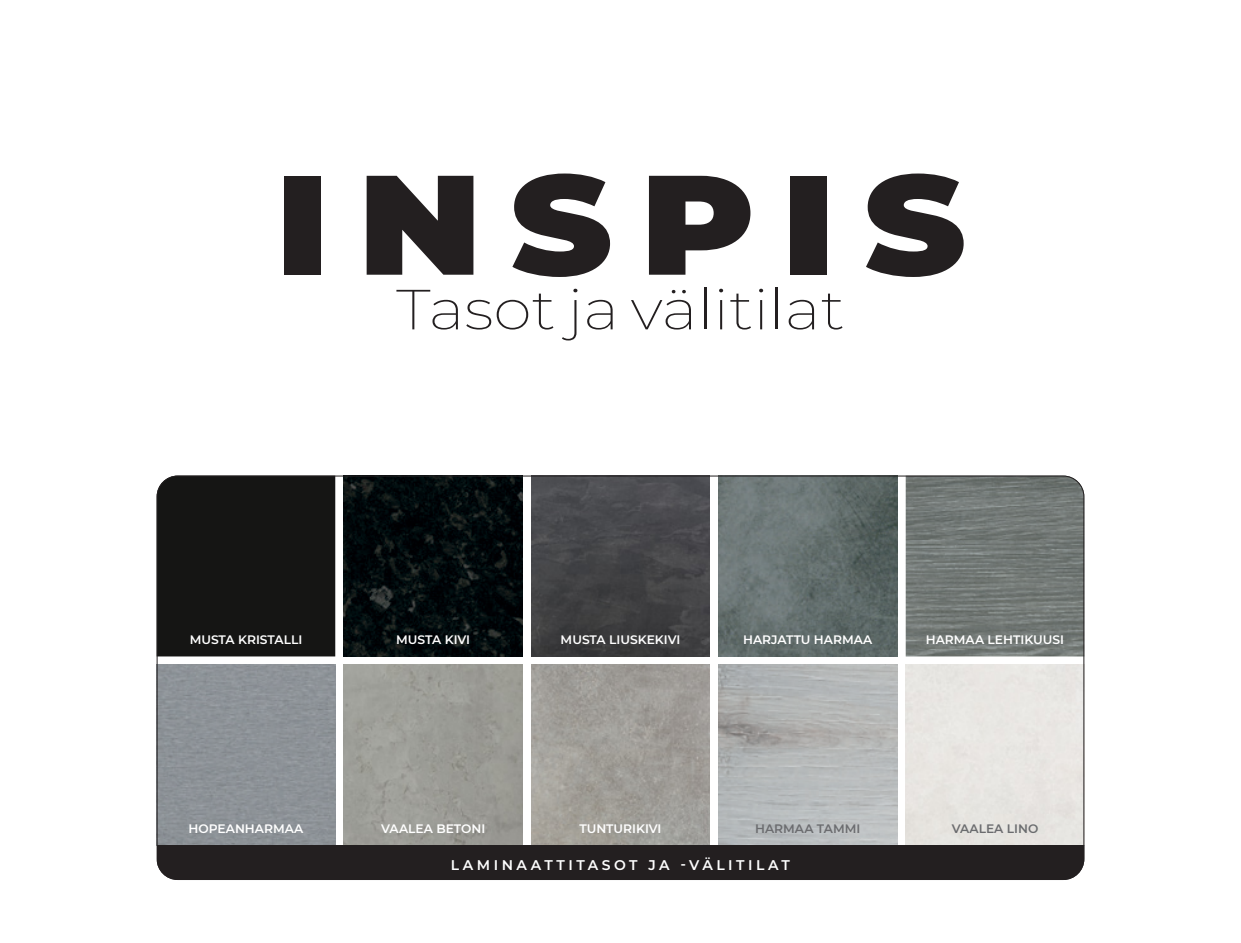
<style>
.page{position:relative;width:1241px;height:943px;background:#fff}
.page>*{position:absolute;margin:0;border:0;box-sizing:border-box;transform-origin:0 0}
.t1{font:900 141.22px "Montserrat";letter-spacing:.18em;color:#231f20;scale:1.09 1}
.t2{font:200 56.52px "Montserrat";color:#231f20;scale:1.09 1}
.t3{font:600 14px "Montserrat";letter-spacing:.25em;color:#fff}
.t4{font:600 12.25px "Montserrat";color:#fff}
.t5{font:600 12.25px "Montserrat";color:#6b6c6f}
</style>
<div class="page">
<div style="left:157px;top:477px;width:178px;height:179px;background:#151514"></div>
<img style="left:718px;top:477px;width:178px;height:179px">
<img style="left:344px;top:477px;width:178px;height:179px">
<img style="left:531px;top:477px;width:178px;height:179px">
<img style="left:905px;top:477px;width:179px;height:179px">
<img style="left:344px;top:664px;width:178px;height:181px">
<img style="left:531px;top:664px;width:178px;height:181px">
<div style="left:157px;top:845px;width:927px;height:35px;background:#231f20"></div>
<h1 class="t1" style="left:275px;top:118px;width:634px">INSPIS</h1>
<h2 class="t2" style="left:396px;top:271px;width:413px">Tasot ja välitilat</h2>
<p class="t4" style="left:190px;top:631px;width:114px">MUSTA KRISTALLI</p>
<p class="t4" style="left:396px;top:631px;width:75px">MUSTA KIVI</p>
<p class="t4" style="left:925px;top:631px;width:140px">HARMAA LEHTIKUUSI</p>
<p class="t4" style="left:560px;top:631px;width:121px">MUSTA LIUSKEKIVI</p>
<p class="t4" style="left:743px;top:631px;width:131px">HARJATTU HARMAA</p>
<p class="t4" style="left:188px;top:820px;width:116px">HOPEANHARMAA</p>
<p class="t4" style="left:579px;top:820px;width:83px">TUNTURIKIVI</p>
<p class="t5" style="left:755px;top:820px;width:107px">HARMAA TAMMI</p>
<p class="t5" style="left:951px;top:820px;width:88px">VAALEA LINO</p>
<p class="t4" style="left:381px;top:820px;width:106px">VAALEA BETONI</p>
<p class="t3" style="left:451px;top:854px;width:340px">LAMINAATTITASOT JA -VÄLITILAT</p>
</div>
